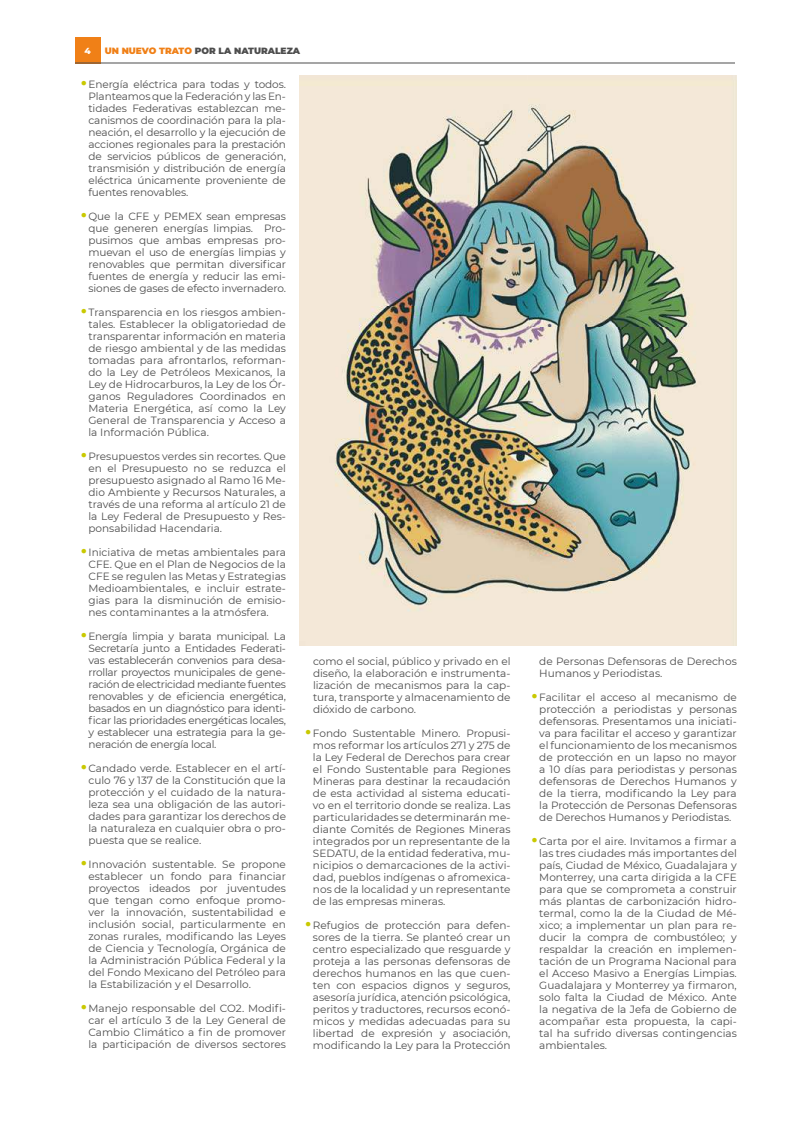
<style>
.page{position:relative;width:810px;height:1125px;background:#fff}
.page>*{position:absolute;margin:0;border:0;box-sizing:border-box;transform-origin:0 0}
.t1{font:10.5px/12px "Montserrat";color:#4d4d4d;text-align:justify}
.t2{font:900 9px "Montserrat";color:#4d4d4d}
.t3{font:800 9px "Montserrat";color:#fff}
.s1{color:#f08017}
.s2{font-weight:900;font-size:13.5px;color:#c9c900}
</style>
<div class="page">
<div style="left:75px;top:37px;width:25px;height:26px;background:#f08017"></div>
<hr style="left:75px;top:63px;width:660px;height:1px;background:#4d4d4d">
<img style="left:300px;top:75px;width:437px;height:570px">
<p class="t2" style="left:105px;top:44px;width:197px"><span class="s1">UN NUEVO TRATO</span> POR LA NATURALEZA</p>
<p class="t3" style="left:85px;top:44px;width:8px">4</p>
<p class="t1" style="left:88px;top:78px;width:199px;text-indent:-8px"><span class="s2">•</span> Energía eléctrica para todas y todos.<br>Planteamos que la Federación y las En&shy;tidades Federativas establezcan me&shy;canismos de coordinación para la pla&shy;neación, el desarrollo y la ejecución de acciones regionales para la prestación de servicios públicos de generación, transmisión y distribución de energía eléctrica únicamente proveniente de fuentes renovables.</p>
<p class="t1" style="left:88px;top:210px;width:199px;text-indent:-8px"><span class="s2">•</span> Que la CFE y PEMEX sean empresas que generen energías limpias. Pro&shy;pusimos que ambas empresas pro&shy;muevan el uso de energías limpias y renovables que permitan diversificar fuentes de energía y reducir las emi&shy;siones de gases de efecto invernadero.</p>
<p class="t1" style="left:88px;top:306px;width:199px;text-indent:-8px"><span class="s2">•</span> Transparencia en los riesgos ambien&shy;tales. Establecer la obligatoriedad de transparentar información en materia de riesgo ambiental y de las medidas tomadas para afrontarlos, reforman&shy;do la Ley de Petróleos Mexicanos, la Ley de Hidrocarburos, la Ley de los Ór&shy;ganos Reguladores Coordinados en Materia Energética, así como la Ley General de Transparencia y Acceso a la Información Pública.</p>
<p class="t1" style="left:88px;top:450px;width:199px;text-indent:-8px"><span class="s2">•</span> Presupuestos verdes sin recortes. Que en el Presupuesto no se reduzca el presupuesto asignado al Ramo 16 Me&shy;dio Ambiente y Recursos Naturales, a través de una reforma al artículo 21 de la Ley Federal de Presupuesto y Res&shy;ponsabilidad Hacendaria.</p>
<p class="t1" style="left:88px;top:546px;width:199px;text-indent:-8px"><span class="s2">•</span> Iniciativa de metas ambientales para CFE. Que en el Plan de Negocios de la CFE se regulen las Metas y Estrategias Medioambientales, e incluir estrate&shy;gias para la disminución de emisio&shy;nes contaminantes a la atmósfera.</p>
<p class="t1" style="left:88px;top:630px;width:199px;text-indent:-8px"><span class="s2">•</span> Energía limpia y barata municipal. La Secretaría junto a Entidades Federati&shy;vas establecerán convenios para desa&shy;rrollar proyectos municipales de gene&shy;ración de electricidad mediante fuentes renovables y de eficiencia energética, basados en un diagnóstico para identi&shy;ficar las prioridades energéticas locales, y establecer una estrategia para la ge&shy;neración de energía local.</p>
<p class="t1" style="left:88px;top:762px;width:199px;text-indent:-8px"><span class="s2">•</span> Candado verde. Establecer en el artí&shy;culo 76 y 137 de la Constitución que la protección y el cuidado de la natura&shy;leza sea una obligación de las autori&shy;dades para garantizar los derechos de la naturaleza en cualquier obra o pro&shy;puesta que se realice.</p>
<p class="t1" style="left:88px;top:858px;width:199px;text-indent:-8px"><span class="s2">•</span> Innovación sustentable. Se propone establecer un fondo para financiar proyectos ideados por juventudes que tengan como enfoque promo&shy;ver la innovación, sustentabilidad e inclusión social, particularmente en zonas rurales, modificando las Leyes de Ciencia y Tecnología, Orgánica de la Administración Pública Federal y la del Fondo Mexicano del Petróleo para la Estabilización y el Desarrollo.</p>
<p class="t1" style="left:88px;top:1002px;width:199px;text-indent:-8px"><span class="s2">•</span> Manejo responsable del CO2. Modifi&shy;car el artículo 3 de la Ley General de Cambio Climático a fin de promover la participación de diversos sectores</p>
<p class="t1" style="left:313px;top:655px;width:199px">como el social, público y privado en el diseño, la elaboración e instrumenta&shy;lización de mecanismos para la cap&shy;tura, transporte y almacenamiento de dióxido de carbono.</p>
<p class="t1" style="left:313px;top:727px;width:199px;text-indent:-8px"><span class="s2">•</span> Fondo Sustentable Minero. Propusi&shy;mos reformar los artículos 271 y 275 de la Ley Federal de Derechos para crear el Fondo Sustentable para Regiones Mineras para destinar la recaudación de esta actividad al sistema educati&shy;vo en el territorio donde se realiza. Las particularidades se determinarán me&shy;diante Comités de Regiones Mineras integrados por un representante de la SEDATU, de la entidad federativa, mu&shy;nicipios o demarcaciones de la activi&shy;dad, pueblos indígenas o afromexica&shy;nos de la localidad y un representante de las empresas mineras.</p>
<p class="t1" style="left:313px;top:919px;width:199px;text-indent:-8px"><span class="s2">•</span> Refugios de protección para defen&shy;sores de la tierra. Se planteó crear un centro especializado que resguarde y proteja a las personas defensoras de derechos humanos en las que cuen&shy;ten con espacios dignos y seguros, asesoría jurídica, atención psicológica, peritos y traductores, recursos econó&shy;micos y medidas adecuadas para su libertad de expresión y asociación, modificando la Ley para la Protección</p>
<p class="t1" style="left:539px;top:655px;width:199px">de Personas Defensoras de Derechos<br>Humanos y Periodistas.</p>
<p class="t1" style="left:539px;top:691px;width:199px;text-indent:-8px"><span class="s2">•</span> Facilitar el acceso al mecanismo de protección a periodistas y personas defensoras. Presentamos una iniciati&shy;va para facilitar el acceso y garantizar el funcionamiento de los mecanismos de protección en un lapso no mayor a 10 días para periodistas y personas defensoras de Derechos Humanos y de la tierra, modificando la Ley para la Protección de Personas Defensoras de Derechos Humanos y Periodistas.</p>
<p class="t1" style="left:539px;top:835px;width:199px;text-indent:-8px"><span class="s2">•</span> Carta por el aire. Invitamos a firmar a las tres ciudades más importantes del país, Ciudad de México, Guadalajara y Monterrey, una carta dirigida a la CFE para que se comprometa a construir más plantas de carbonización hidro&shy;termal, como la de la Ciudad de Mé&shy;xico; a implementar un plan para re&shy;ducir la compra de combustóleo; y respaldar la creación en implemen&shy;tación de un Programa Nacional para el Acceso Masivo a Energías Limpias.<br>Guadalajara y Monterrey ya firmaron, solo falta la Ciudad de México. Ante la negativa de la Jefa de Gobierno de acompañar esta propuesta, la capi&shy;tal ha sufrido diversas contingencias ambientales.</p>
</div>
